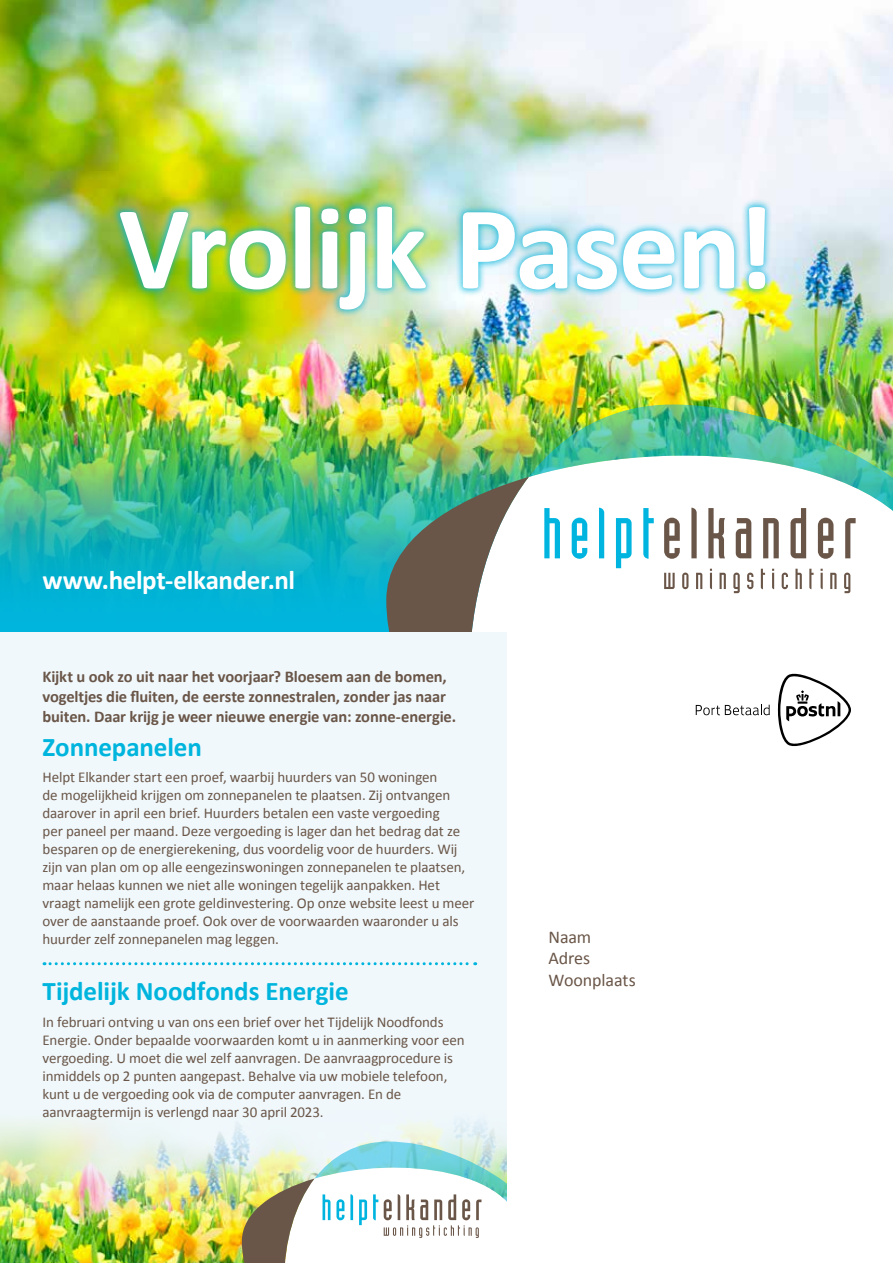
<style>
.page{position:relative;width:893px;height:1263px;background:#fff}
.page>*{position:absolute;margin:0;border:0;box-sizing:border-box;transform-origin:0 0}
.t1{font:700 120px "Calibri";letter-spacing:-.02em;color:#fff}
.t2{font:700 27px "Calibri";letter-spacing:-.005em;color:#00b5dd}
.t3{font:700 27px "Calibri";letter-spacing:-.015em;color:#fff}
.t4{font:18px/21.6px "Calibri";letter-spacing:-.01em;color:#6a5648}
.t5{font:700 16.5px/19.8px "Calibri";letter-spacing:-.01em;color:#6a5648}
.t6{font:15px/18px "Calibri";letter-spacing:-.01em;color:#6a5648}
</style>
<div class="page">
<img style="left:0;top:0;width:893px;height:419px">
<div style="left:0;top:631px;width:506px;height:632px;background:#f0f8fc"></div>
<div style="left:112px;top:198px;width:661px;height:120px;background:#00b5dd;opacity:.75"></div>
<img style="left:0;top:1121px;width:500px;height:142px">
<svg style="left:778px;top:673px;width:73px;height:74px"></svg>
<svg style="left:696px;top:705px;width:74px;height:10px"></svg>
<svg style="left:242px;top:1141px;width:264px;height:122px"></svg>
<svg style="left:44px;top:962px;width:432px;height:3px"></svg>
<img style="left:0;top:419px;width:529px;height:212px">
<img style="left:469px;top:429px;width:60px;height:48px">
<img style="left:529px;top:404px;width:364px;height:107px">
<svg style="left:386px;top:477px;width:492px;height:154px"></svg>
<svg style="left:544px;top:508px;width:16px;height:50px"></svg>
<svg style="left:572px;top:518px;width:15px;height:41px"></svg>
<svg style="left:599px;top:508px;width:5px;height:50px"></svg>
<svg style="left:616px;top:518px;width:16px;height:50px"></svg>
<svg style="left:643px;top:508px;width:11px;height:51px"></svg>
<svg style="left:664px;top:518px;width:16px;height:41px"></svg>
<svg style="left:691px;top:508px;width:6px;height:50px"></svg>
<svg style="left:708px;top:508px;width:17px;height:50px"></svg>
<svg style="left:736px;top:518px;width:15px;height:40px"></svg>
<svg style="left:763px;top:518px;width:16px;height:40px"></svg>
<svg style="left:790px;top:508px;width:16px;height:50px"></svg>
<svg style="left:818px;top:518px;width:15px;height:41px"></svg>
<svg style="left:845px;top:518px;width:11px;height:40px"></svg>
<svg style="left:664px;top:573px;width:11px;height:16px"></svg>
<svg style="left:682px;top:573px;width:6px;height:16px"></svg>
<svg style="left:696px;top:573px;width:6px;height:16px"></svg>
<svg style="left:710px;top:569px;width:2px;height:20px"></svg>
<svg style="left:719px;top:573px;width:7px;height:16px"></svg>
<svg style="left:733px;top:573px;width:7px;height:20px"></svg>
<svg style="left:747px;top:573px;width:6px;height:16px"></svg>
<svg style="left:761px;top:569px;width:4px;height:20px"></svg>
<svg style="left:772px;top:569px;width:2px;height:20px"></svg>
<svg style="left:782px;top:573px;width:6px;height:16px"></svg>
<svg style="left:795px;top:569px;width:7px;height:20px"></svg>
<svg style="left:809px;top:569px;width:5px;height:20px"></svg>
<svg style="left:821px;top:569px;width:2px;height:20px"></svg>
<svg style="left:830px;top:573px;width:6px;height:16px"></svg>
<svg style="left:844px;top:573px;width:6px;height:20px"></svg>
<h1 class="t1" style="left:119px;top:174px;width:657px">Vrolijk Pasen!</h1>
<h2 class="t3" style="left:43px;top:563px;width:254px">www.helpt-elkander.nl</h2>
<p class="t5" style="left:43px;top:666px;width:415px">Kijkt u ook zo uit naar het voorjaar? Bloesem aan de bomen, vogeltjes die fluiten, de eerste zonnestralen, zonder jas naar buiten. Daar krijg je weer nieuwe energie van: zonne-energie.</p>
<h2 class="t2" style="left:43px;top:730px;width:161px">Zonnepanelen</h2>
<p class="t6" style="left:43px;top:767px;width:433px">Helpt Elkander start een proef, waarbij huurders van 50 woningen<br>de mogelijkheid krijgen om zonnepanelen te plaatsen. Zij ontvangen daarover in april een brief. Huurders betalen een vaste vergoeding<br>per paneel per maand. Deze vergoeding is lager dan het bedrag dat ze besparen op de energierekening, dus voordelig voor de huurders. Wij zijn van plan om op alle eengezinswoningen zonnepanelen te plaatsen, maar helaas kunnen we niet alle woningen tegelijk aanpakken. Het vraagt namelijk een grote geldinvestering. Op onze website leest u meer over de aanstaande proef. Ook over de voorwaarden waaronder u als huurder zelf zonnepanelen mag leggen.</p>
<h2 class="t2" style="left:43px;top:975px;width:308px">Tijdelijk Noodfonds Energie</h2>
<p class="t6" style="left:43px;top:1012px;width:424px">In februari ontving u van ons een brief over het Tijdelijk Noodfonds Energie. Onder bepaalde voorwaarden komt u in aanmerking voor een vergoeding. U moet die wel zelf aanvragen. De aanvraagprocedure is inmiddels op 2 punten aangepast. Behalve via uw mobiele telefoon, kunt u de vergoeding ook via de computer aanvragen. En de aanvraagtermijn is verlengd naar 30 april 2023.</p>
<p class="t4" style="left:549px;top:925px;width:89px">Naam<br>Adres<br>Woonplaats</p>
</div>
